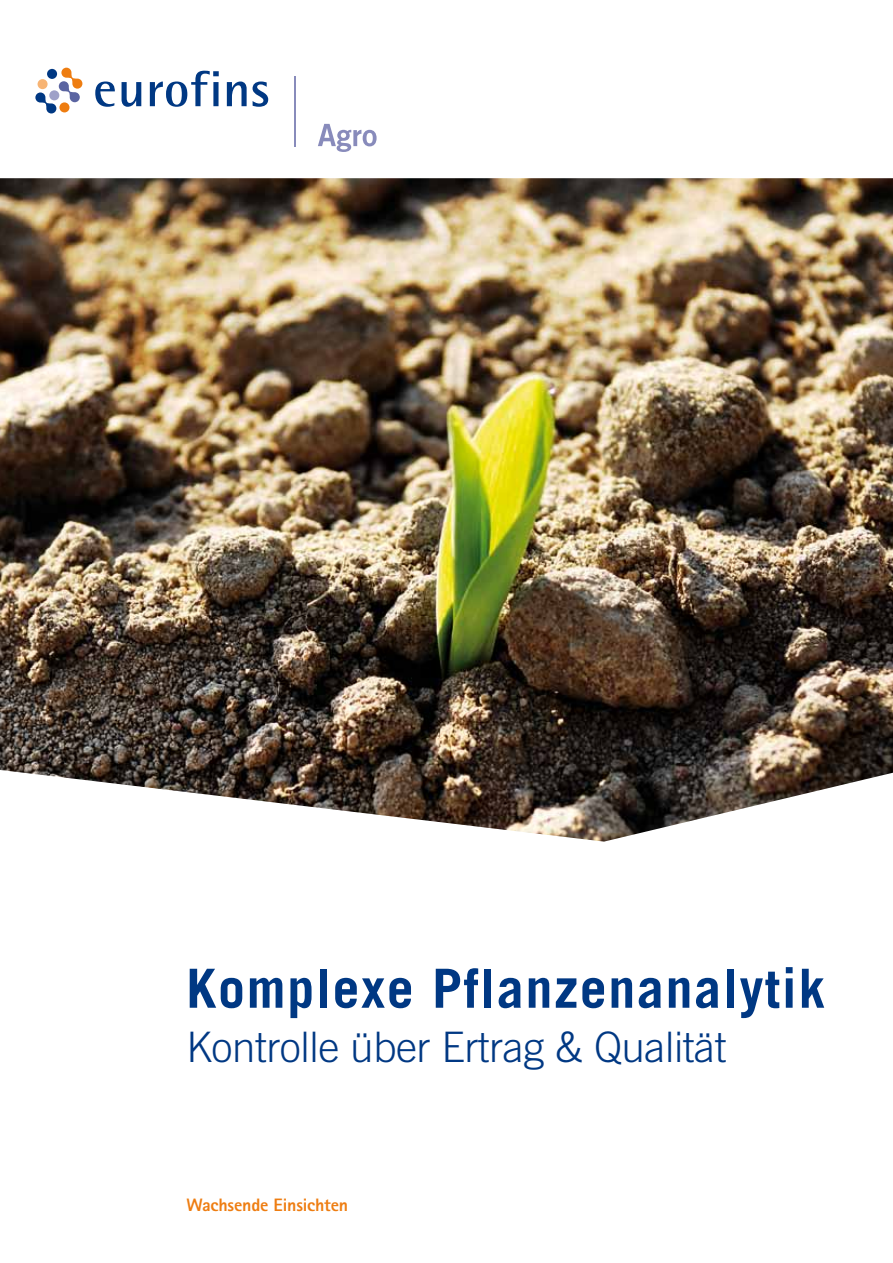
<style>
.page{position:relative;width:893px;height:1263px;background:#fff}
.page>*{position:absolute;margin:0;border:0;box-sizing:border-box;transform-origin:0 0}
.t1{font:700 54px "Trade Gothic";letter-spacing:.03em;color:#003883}
.t2{font:300 42px "Trade Gothic";letter-spacing:-.01em;color:#003883}
.t3{font:800 18px "Rotis Sans Serif";letter-spacing:-.01em;color:#ee7d11}
</style>
<div class="page">
<img style="left:0;top:178px;width:893px;height:664px">
<svg style="left:35px;top:68px;width:47px;height:45px"></svg>
<div style="left:59px;top:102px;width:10px;height:10px;background:#ee7d11;border-radius:50%"></div>
<div style="left:38px;top:79px;width:10px;height:10px;background:#f7b474;border-radius:50%"></div>
<div style="left:47px;top:69px;width:10px;height:10px;background:#003883;border-radius:50%"></div>
<svg style="left:95px;top:82px;width:20px;height:25px"></svg>
<svg style="left:122px;top:82px;width:19px;height:25px"></svg>
<svg style="left:150px;top:71px;width:69px;height:36px"></svg>
<svg style="left:227px;top:82px;width:20px;height:24px"></svg>
<svg style="left:253px;top:82px;width:15px;height:25px"></svg>
<svg style="left:318px;top:124px;width:59px;height:28px"></svg>
<hr style="left:294px;top:76px;width:2px;height:71px;background:#888bbb">
<p class="t1" style="left:186px;top:955px;width:640px">Komplexe Pflanzenanalytik</p>
<p class="t2" style="left:186px;top:1022px;width:542px">Kontrolle über Ertrag &amp; Qualität</p>
<p class="t3" style="left:186px;top:1193px;width:163px">Wachsende Einsichten</p>
</div>
